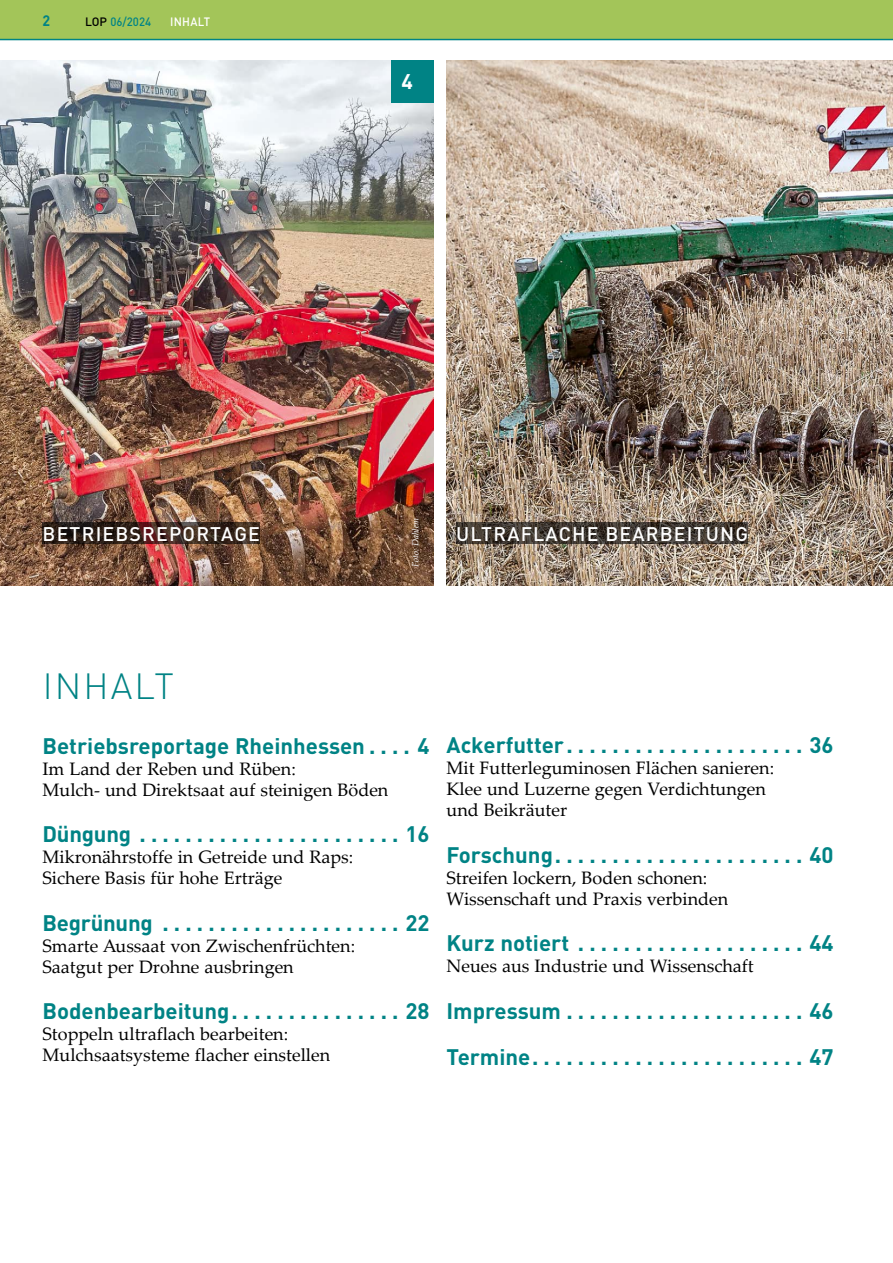
<style>
.page{position:relative;width:893px;height:1263px;background:#fff}
.page>*{position:absolute;margin:0;border:0;box-sizing:border-box;transform-origin:0 0}
.t1{font:300 36px "DIN Pro";letter-spacing:.06em;color:#008385}
.t2{font:700 22.2px/46.5px "DIN Pro";color:#008385}
.t3{font:700 21px "DIN Pro";color:#fff}
.t4{font:500 19.5px "DIN Pro";letter-spacing:.06em;color:#fff}
.t5{font:18px/21px "Palatino Linotype";color:#000}
.t6{font:700 15px "DIN Pro";color:#008385;scale:.95 1}
.t7{font:500 12px "DIN Pro";color:#008385;scale:.95 1}
.t8{font:500 12px "DIN Pro";letter-spacing:.025em;color:#fff;scale:.95 1}
.t9{font:italic 9px "Palatino Linotype";color:#fff}
.s1{color:#000}
</style>
<div class="page">
<div style="left:0;top:0;width:893px;height:39px;background:#a3c559"></div>
<img style="left:0;top:61px;width:434px;height:525px">
<img style="left:446px;top:61px;width:447px;height:525px">
<div style="left:392px;top:61px;width:42px;height:42px;background:#008385"></div>
<hr style="left:0;top:39px;width:893px;height:1px;background:#008385">
<svg style="left:43px;top:523px;width:217px;height:21px;background:#36241c"></svg>
<svg style="left:456px;top:523px;width:292px;height:21px;background:#3f3831"></svg>
<p class="t6" style="left:43px;top:11px;width:10px">2</p>
<p class="t7" style="left:85px;top:14px;width:71px"><span class="s1">LOP</span> 06/2024</p>
<p class="t8" style="left:170px;top:14px;width:44px">INHALT</p>
<p class="t3" style="left:401px;top:67px;width:13px">4</p>
<p class="t9" style="left:409px;top:567px;width:51px;rotate:-90deg">Foto: Dahlem</p>
<p class="t4" style="left:43px;top:521px;width:28px">BETRIEBSREPORTAGE</p>
<p class="t4" style="left:456px;top:521px;width:28px">ULTRA</p>
<p class="t4" style="left:521px;top:521px;width:113px">FLACHE BEARBEITUNG</p>
<h1 class="t1" style="left:43px;top:661px;width:125px">inhalt</h1>
<p class="t2" style="left:43px;top:721px;width:388px">Betriebsreportage Rheinhessen . . . . 4</p>
<p class="t5" style="left:43px;top:757px;width:347px">Im Land der Reben und Rüben:<br>Mulch- und Direktsaat auf steinigen Böden</p>
<p class="t2" style="left:43px;top:810px;width:389px">Düngung . . . . . . . . . . . . . . . . . . . . . . . 16</p>
<p class="t5" style="left:43px;top:846px;width:312px">Mikronährstoffe in Getreide und Raps:<br>Sichere Basis für hohe Erträge</p>
<p class="t2" style="left:43px;top:898px;width:389px">Begrünung . . . . . . . . . . . . . . . . . . . . . 22</p>
<p class="t5" style="left:43px;top:934px;width:314px">Smarte Aussaat von Zwischenfrüchten:<br>Saatgut per Drohne ausbringen</p>
<p class="t2" style="left:43px;top:987px;width:389px">Bodenbearbeitung . . . . . . . . . . . . . . . 28</p>
<p class="t5" style="left:43px;top:1023px;width:289px">Stoppeln ultraflach bearbeiten:<br>Mulchsaatsysteme flacher einstellen</p>
<p class="t2" style="left:446px;top:721px;width:389px">Ackerfutter . . . . . . . . . . . . . . . . . . . . . 36</p>
<p class="t5" style="left:446px;top:757px;width:329px">Mit Futterleguminosen Flächen sanieren:<br>Klee und Luzerne gegen Verdichtungen und Beikräuter</p>
<p class="t2" style="left:446px;top:831px;width:389px">Forschung . . . . . . . . . . . . . . . . . . . . . . 40</p>
<p class="t5" style="left:446px;top:866px;width:283px">Streifen lockern, Boden schonen:<br>Wissenschaft und Praxis verbinden</p>
<p class="t2" style="left:446px;top:919px;width:389px">Kurz notiert . . . . . . . . . . . . . . . . . . . . 44</p>
<p class="t5" style="left:446px;top:955px;width:309px">Neues aus Industrie und Wissenschaft</p>
<p class="t2" style="left:446px;top:987px;width:389px">Impressum . . . . . . . . . . . . . . . . . . . . . 46<br>Termine . . . . . . . . . . . . . . . . . . . . . . . . 47</p>
</div>
